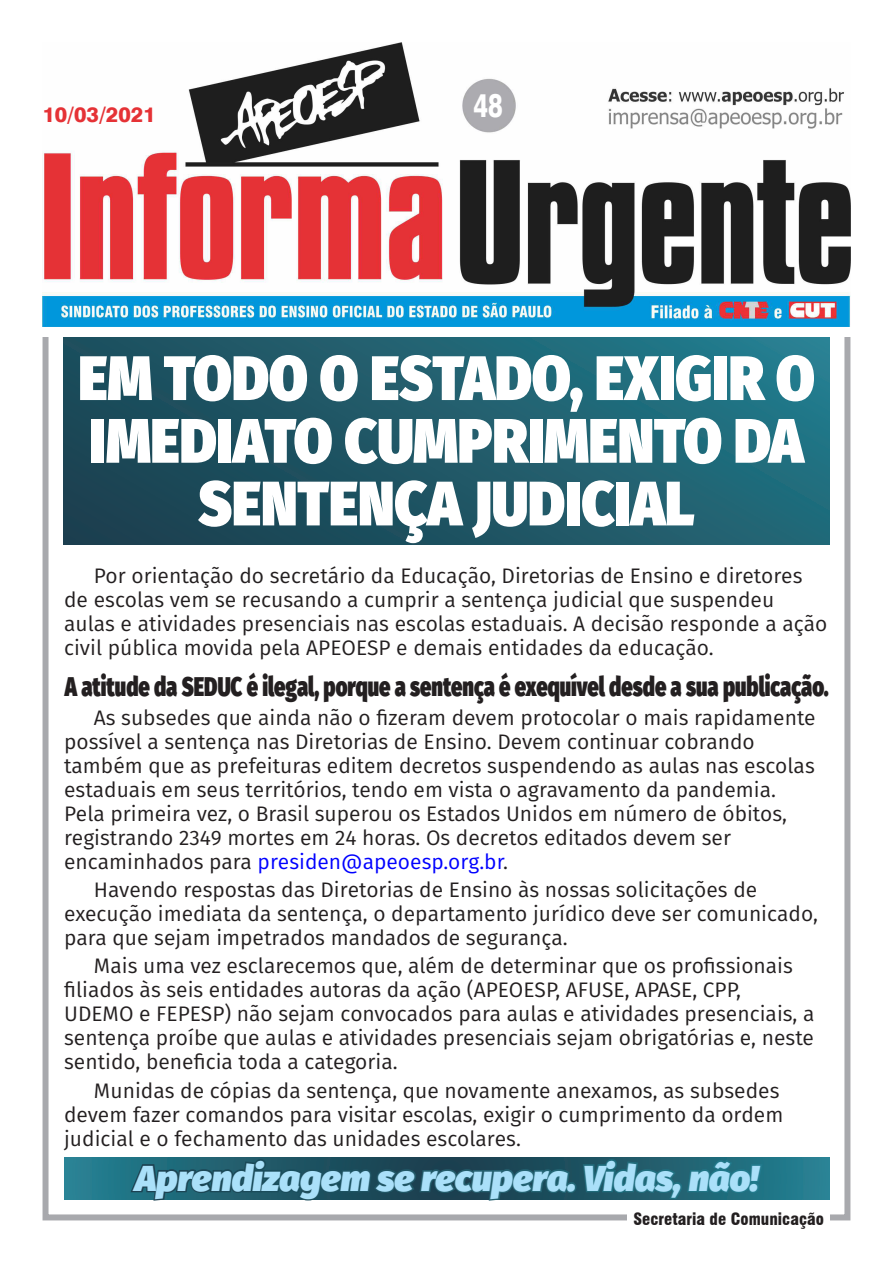
<style>
.page{position:relative;width:893px;height:1263px;background:#fff}
.page>*{position:absolute;margin:0;border:0;box-sizing:border-box;transform-origin:0 0}
.Corpo_do_texto{font:900 62.7px/62.7px "Fira Sans";color:#fff;text-align:center;scale:.9 1}
.Corpo_do_texto-2{font:italic 900 36px "Fira Sans";color:#aae0f9}
.t1{font:800 33px "Swiss 721 BT";color:#fff;scale:.75 1}
.Corpo_do_texto-3{font:900 27px "Fira Sans";color:#231f20;scale:.75 1}
.Corpo_do_texto-4{font:21px/24px "Fira Sans";color:#231f20}
.Corpo_do_texto-5{font:800 21px "Swiss 721 BT";color:#e53236}
.t2{font:900 condensed 16.5px "Swiss 721 BT";color:#231f20}
.s1{color:#00f}
</style>
<div class="page">
<svg style="left:64px;top:1157px;width:765px;height:42px;background:#24798b"></svg>
<div style="left:43px;top:334px;width:807px;height:886px;border:6px solid #a8a9ad"></div>
<div style="left:64px;top:337px;width:765px;height:208px;background:linear-gradient(to right,#1c4453,#237484)"></div>
<img style="left:43px;top:43px;width:807px;height:284px">
<div style="left:628px;top:1211px;width:202px;height:18px;background:#fff"></div>
<svg style="left:128px;top:1157px;width:443px;height:44px;background:#225564"></svg>
<div style="left:566px;top:1182px;width:10px;height:11px;border:3px solid #fff;border-radius:50%"></div>
<svg style="left:581px;top:1157px;width:183px;height:43px;background:#206676"></svg>
<p class="Corpo_do_texto-5" style="left:43px;top:102px;width:115px">10/03/2021</p>
<p class="t1" style="left:473px;top:85px;width:40px">48</p>
<p class="Corpo_do_texto" style="left:78px;top:340px;width:820px">EM TODO O ESTADO, EXIGIR O<br>IMEDIATO CUMPRIMENTO DA<br>SENTENÇA JUDICIAL</p>
<p class="Corpo_do_texto-4" style="left:64px;top:564px;width:765px;text-indent:30px">Por orientação do secretário da Educação, Diretorias de Ensino e diretores de escolas vem se recusando a cumprir a sentença judicial que suspendeu aulas e atividades presenciais nas escolas estaduais. A decisão responde a ação civil pública movida pela APEOESP e demais entidades da educação.</p>
<p class="Corpo_do_texto-3" style="left:65px;top:662px;width:1020px">A atitude da SEDUC é ilegal, porque a sentença é exequível desde a sua publicação.</p>
<p class="Corpo_do_texto-4" style="left:64px;top:705px;width:753px;text-indent:30px">As subsedes que ainda não o fizeram devem protocolar o mais rapidamente possível a sentença nas Diretorias de Ensino. Devem continuar cobrando também que as prefeituras editem decretos suspendendo as aulas nas escolas estaduais em seus territórios, tendo em vista o agravamento da pandemia.<br>Pela primeira vez, o Brasil superou os Estados Unidos em número de óbitos, registrando 2349 mortes em 24 horas. Os decretos editados devem ser encaminhados para <span class="s1">presiden@apeoesp.org.br</span>.</p>
<p class="Corpo_do_texto-4" style="left:64px;top:877px;width:755px;text-indent:30px">Havendo respostas das Diretorias de Ensino às nossas solicitações de execução imediata da sentença, o departamento jurídico deve ser comunicado, para que sejam impetrados mandados de segurança.</p>
<p class="Corpo_do_texto-4" style="left:64px;top:953px;width:752px;text-indent:30px">Mais uma vez esclarecemos que, além de determinar que os profissionais filiados às seis entidades autoras da ação (APEOESP, AFUSE, APASE, CPP, UDEMO e FEPESP) não sejam convocados para aulas e atividades presenciais, a sentença proíbe que aulas e atividades presenciais sejam obrigatórias e, neste sentido, beneficia toda a categoria.</p>
<p class="Corpo_do_texto-4" style="left:64px;top:1078px;width:721px;text-indent:30px">Munidas de cópias da sentença, que novamente anexamos, as subsedes devem fazer comandos para visitar escolas, exigir o cumprimento da ordem judicial e o fechamento das unidades escolares.</p>
<p class="Corpo_do_texto-2" style="left:135px;top:1144px;width:625px">Aprendizagem se recupera. Vidas, não!</p>
<p class="t2" style="left:633px;top:1208px;width:192px">Secretaria de Comunicação</p>
</div>
